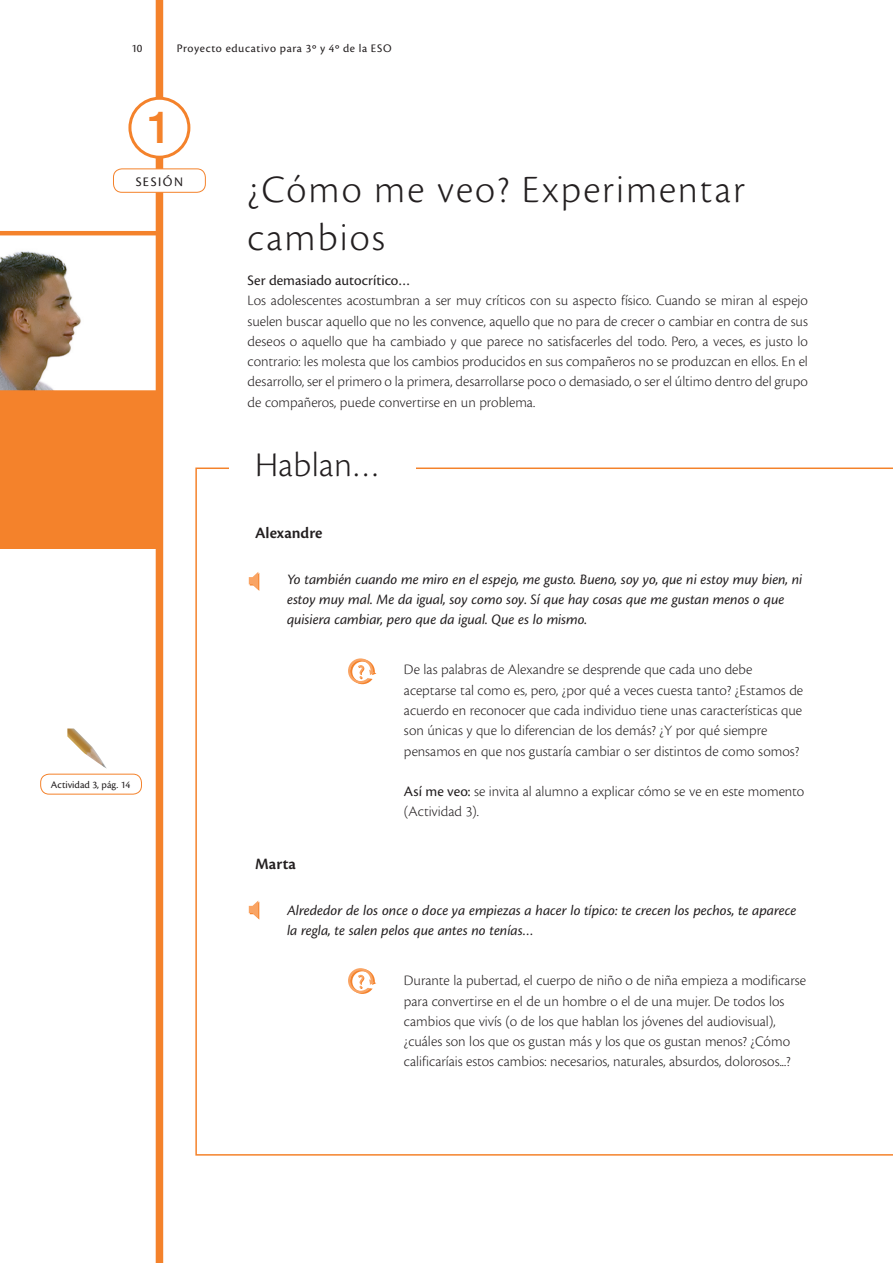
<style>
.page{position:relative;width:893px;height:1263px;background:#fff}
.page>*{position:absolute;margin:0;border:0;box-sizing:border-box;transform-origin:0 0}
.t1{font:500 44.55px "Helvetica Neue LT Std";color:#f4822b}
.t2{font:300 40.2px/48.3px "Cronos Pro";letter-spacing:.05em;color:#231f20}
.t3{font:300 36px "Cronos Pro";letter-spacing:.01em;color:#231f20}
.t4{font:600 16.5px "Cronos Pro";color:#231f20}
.t5{font:300 15px/20.2px "Cronos Pro";color:#231f20}
.t6{font:italic 15px/20.2px "Cronos Pro";letter-spacing:-.005em;color:#231f20}
.t7{font:15px "Cronos Pro";color:#231f20}
.t8{font:13.65px "Cronos Pro";letter-spacing:.115em;color:#231f20}
.t9{font:12px "Cronos Pro";letter-spacing:.05em;color:#231f20}
.t10{font:10.5px "Cronos Pro";color:#231f20}
.s1{font-weight:400}
</style>
<div class="page">
<svg style="left:0;top:231px;width:156px;height:161px"></svg>
<div style="left:156px;top:0;width:7px;height:1263px;background:#f4822b"></div>
<svg style="left:195px;top:467px;width:698px;height:688px"></svg>
<div style="left:0;top:392px;width:160px;height:157px;background:#f4822b"></div>
<svg style="left:249px;top:572px;width:10px;height:19px"></svg>
<svg style="left:249px;top:900px;width:10px;height:20px"></svg>
<div style="left:367px;top:982px;width:12px;height:7px;background:#fff"></div>
<div style="left:350px;top:969px;width:25px;height:25px;border:2px solid #f4822b;border-radius:50%"></div>
<div style="left:348px;top:968px;width:25px;height:25px;border:2px solid #f9a464;border-radius:50%"></div>
<svg style="left:358px;top:975px;width:20px;height:14px"></svg>
<div style="left:367px;top:673px;width:12px;height:6px;background:#fff"></div>
<div style="left:350px;top:659px;width:25px;height:25px;border:2px solid #f4822b;border-radius:50%"></div>
<div style="left:348px;top:658px;width:25px;height:25px;border:2px solid #f9a464;border-radius:50%"></div>
<svg style="left:358px;top:665px;width:20px;height:14px"></svg>
<div style="left:229px;top:448px;width:186px;height:53px;background:#fff"></div>
<img style="left:67px;top:728px;width:40px;height:41px">
<div style="left:40px;top:774px;width:102px;height:20px;border:1px solid #f4822b;border-radius:9px"></div>
<div style="left:130px;top:98px;width:59px;height:59px;background:#fff;border-radius:50%"></div>
<div style="left:128px;top:97px;width:62px;height:62px;border:3px solid #f4822b;border-radius:50%"></div>
<div style="left:113px;top:169px;width:92px;height:23px;background:#fff;border-radius:9px"></div>
<div style="left:113px;top:169px;width:93px;height:24px;border:1px solid #f4822b;border-radius:9px"></div>
<p class="t9" style="left:131px;top:41px;width:13px">10</p>
<p class="t9" style="left:177px;top:41px;width:216px">Proyecto educativo para 3º y 4º de la ESO</p>
<h1 class="t1" style="left:147px;top:101px;width:26px">1</h1>
<p class="t8" style="left:136px;top:174px;width:49px">SESIÓN</p>
<p class="t10" style="left:51px;top:778px;width:81px">Actividad 3, pág. 14</p>
<h2 class="t2" style="left:247px;top:165px;width:499px">¿Cómo me veo? Experimentar cambios</h2>
<p class="t7" style="left:248px;top:272px;width:164px">Ser demasiado autocrítico…</p>
<p class="t5" style="left:248px;top:290px;width:562px;text-align:justify">Los adolescentes acostumbran a ser muy críticos con su aspecto físico. Cuando se miran al espejo suelen buscar aquello que no les convence, aquello que no para de crecer o cambiar en contra de sus deseos o aquello que ha cambiado y que parece no satisfacerles del todo. Pero, a veces, es justo lo contrario: les molesta que los cambios producidos en sus compañeros no se produzcan en ellos. En el desarrollo, ser el primero o la primera, desarrollarse poco o demasiado, o ser el último dentro del grupo de compañeros, puede convertirse en un problema.</p>
<h3 class="t3" style="left:255px;top:444px;width:127px">Hablan…</h3>
<p class="t4" style="left:255px;top:524px;width:69px">Alexandre</p>
<p class="t6" style="left:287px;top:569px;width:517px">Yo también cuando me miro en el espejo, me gusto. Bueno, soy yo, que ni estoy muy bien, ni estoy muy mal. Me da igual, soy como soy. Sí que hay cosas que me gustan menos o que quisiera cambiar, pero que da igual. Que es lo mismo.</p>
<p class="t5" style="left:404px;top:660px;width:401px">De las palabras de Alexandre se desprende que cada uno debe aceptarse tal como es, pero, ¿por qué a veces cuesta tanto? ¿Estamos de acuerdo en reconocer que cada individuo tiene unas características que son únicas y que lo diferencian de los demás? ¿Y por qué siempre pensamos en que nos gustaría cambiar o ser distintos de como somos?</p>
<p class="t5" style="left:404px;top:781px;width:402px"><span class="s1">Así me veo:</span> se invita al alumno a explicar cómo se ve en este momento (Actividad 3).</p>
<p class="t4" style="left:255px;top:855px;width:42px">Marta</p>
<p class="t6" style="left:287px;top:900px;width:511px">Alrededor de los once o doce ya empiezas a hacer lo típico: te crecen los pechos, te aparece la regla, te salen pelos que antes no tenías…</p>
<p class="t5" style="left:404px;top:970px;width:404px">Durante la pubertad, el cuerpo de niño o de niña empieza a modificarse para convertirse en el de un hombre o el de una mujer. De todos los cambios que vivís (o de los que hablan los jóvenes del audiovisual), ¿cuáles son los que os gustan más y los que os gustan menos? ¿Cómo calificaríais estos cambios: necesarios, naturales, absurdos, dolorosos...?</p>
</div>
